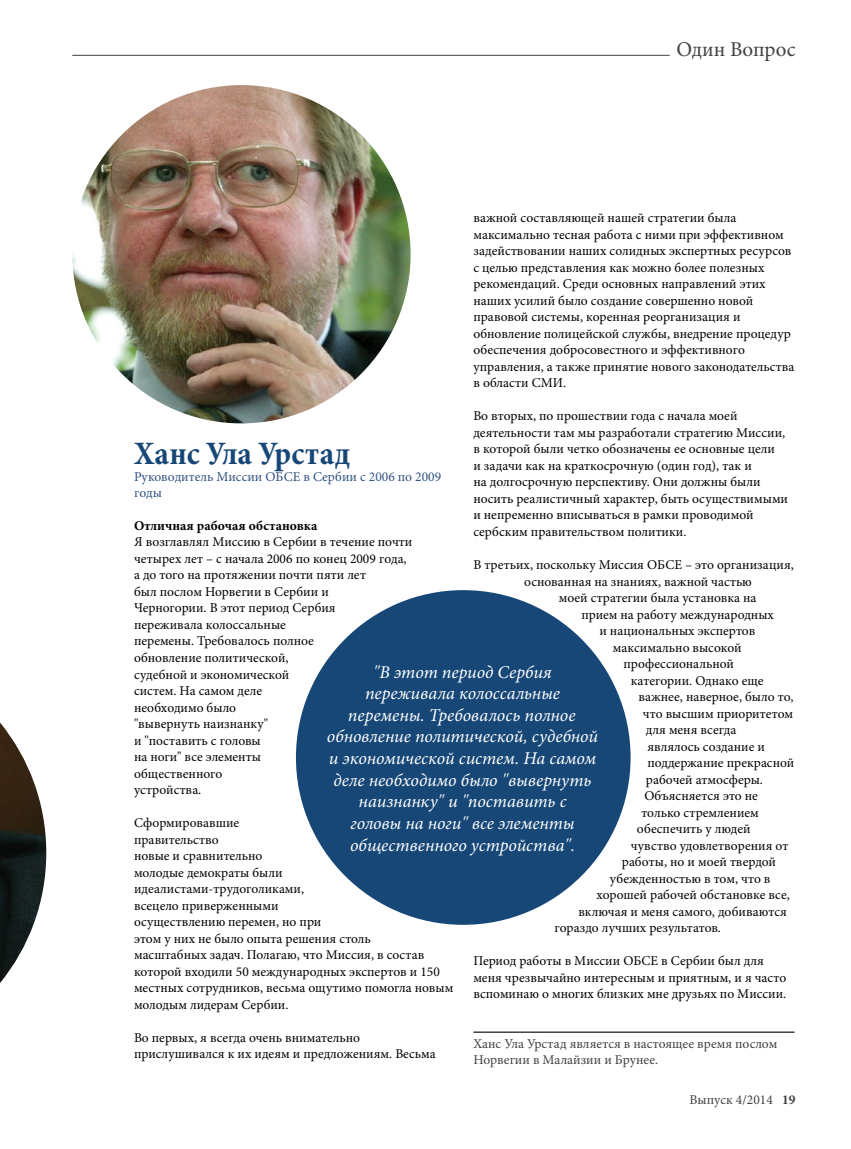
<style>
.page{position:relative;width:851px;height:1149px;background:#fff}
.page>*{position:absolute;margin:0;border:0;box-sizing:border-box;transform-origin:0 0}
.t1{font:700 condensed 33px "Minion Pro";letter-spacing:.005em;color:#164777}
.t2{font:21px "Minion Pro";color:#414042}
.t3{font:italic 18px/21.6px "Minion Pro";color:#fff;text-align:center}
.t4{font:13.5px/16.5px "Minion Pro";color:#000}
.t5{font:13.5px/16.2px "Minion Pro";color:#414042}
.t6{font:13.5px/16.2px "Minion Pro";color:#315280}
.t7{font:700 13.5px "Minion Pro";color:#000}
.s1{font-weight:700}
</style>
<div class="page">
<hr style="left:72px;top:55px;width:597px;height:1px;background:#414042">
<hr style="left:473px;top:1031px;width:321px;height:1px;background:#414042">
<div style="left:296px;top:590px;width:334px;height:334px;background:#164777;border-radius:50%"></div>
<img style="left:72px;top:85px;width:338px;height:338px;border-radius:169px">
<img style="left:0;top:722px;width:46px;height:260px">
<h2 class="t2" style="left:676px;top:35px;width:120px">Один Вопрос</h2>
<p class="t4" style="left:473px;top:210px;width:322px">важной составляющей нашей стратегии была максимально тесная работа с ними при эффективном задействовании наших солидных экспертных ресурсов с целью представления как можно более полезных рекомендаций. Среди основных направлений этих наших усилий было создание совершенно новой правовой системы, коренная реорганизация и обновление полицейской службы, внедрение процедур обеспечения добросовестного и эффективного управления, а также принятие нового законодательства в области СМИ.</p>
<p class="t4" style="left:473px;top:408px;width:316px">Во вторых, по прошествии года с начала моей деятельности там мы разработали стратегию Миссии, в которой были четко обозначены ее основные цели<br>и задачи как на краткосрочную (один год), так и<br>на долгосрочную перспективу. Они должны были носить реалистичный характер, быть осуществимыми и непременно вписываться в рамки проводимой сербским правительством политики.</p>
<p class="t4" style="left:473px;top:556px;width:322px">В третьих, поскольку Миссия ОБСЕ – это организация,</p>
<p class="t4" style="left:524px;top:573px;width:229px">основанная на знаниях, важной частью</p>
<p class="t4" style="left:558px;top:589px;width:199px">моей стратегии была установка на</p>
<p class="t4" style="left:581px;top:606px;width:194px">прием на работу международных</p>
<p class="t4" style="left:599px;top:622px;width:157px">и национальных экспертов</p>
<p class="t4" style="left:612px;top:639px;width:130px">максимально высокой</p>
<p class="t4" style="left:623px;top:655px;width:112px">профессиональной</p>
<p class="t4" style="left:630px;top:672px;width:134px">категории. Однако еще</p>
<p class="t4" style="left:638px;top:688px;width:157px">важнее, наверное, было то,</p>
<p class="t4" style="left:642px;top:705px;width:152px">что высшим приоритетом</p>
<p class="t4" style="left:645px;top:721px;width:92px">для меня всегда</p>
<p class="t4" style="left:647px;top:738px;width:119px">являлось создание и</p>
<p class="t4" style="left:647px;top:754px;width:148px">поддержание прекрасной</p>
<p class="t4" style="left:645px;top:770px;width:119px">рабочей атмосферы.</p>
<p class="t4" style="left:644px;top:787px;width:115px">Объясняется это не</p>
<p class="t4" style="left:641px;top:803px;width:119px">только стремлением</p>
<p class="t4" style="left:636px;top:820px;width:115px">обеспечить у людей</p>
<p class="t4" style="left:630px;top:836px;width:159px">чувство удовлетворения от</p>
<p class="t4" style="left:621px;top:853px;width:156px">работы, но и моей твердой</p>
<p class="t4" style="left:609px;top:869px;width:162px">убежденностью в том, что в</p>
<p class="t4" style="left:596px;top:886px;width:195px">хорошей рабочей обстановке все,</p>
<p class="t4" style="left:578px;top:902px;width:210px">включая и меня самого, добиваются</p>
<p class="t4" style="left:554px;top:919px;width:168px">гораздо лучших результатов.</p>
<p class="t4" style="left:473px;top:952px;width:314px">Период работы в Миссии ОБСЕ в Сербии был для меня чрезвычайно интересным и приятным, и я часто вспоминаю о многих близких мне друзьях по Миссии.</p>
<p class="t5" style="left:473px;top:1034px;width:305px">Ханс Ула Урстад является в настоящее время послом<br>Норвегии в Малайзии и Брунее.</p>
<h1 class="t1" style="left:134px;top:431px;width:218px">Ханс Ула Урстад</h1>
<p class="t6" style="left:134px;top:468px;width:308px">Руководитель Миссии ОБСЕ в Сербии с 2006 по 2009 годы</p>
<p class="t7" style="left:134px;top:516px;width:185px">Отличная рабочая обстановка</p>
<p class="t4" style="left:134px;top:533px;width:280px">Я возглавлял Миссию в Сербии в течение почти четырех лет – с начала 2006 по конец 2009 года, а до того на протяжении почти пяти лет<br>был послом Норвегии в Сербии и<br>Черногории. В этот период Сербия<br>переживала колоссальные<br>перемены. Требовалось полное<br>обновление политической,<br>судебной и экономической<br>систем. На самом деле<br>необходимо было<br>"вывернуть наизнанку"<br>и "поставить с головы<br>на ноги" все элементы<br>общественного<br>устройства.</p>
<p class="t4" style="left:134px;top:814px;width:321px">Сформировавшие<br>правительство<br>новые и сравнительно<br>молодые демократы были идеалистами-трудоголиками,<br>всецело приверженными<br>осуществлению перемен, но при<br>этом у них не было опыта решения столь<br>масштабных задач. Полагаю, что Миссия, в состав которой входили 50 международных экспертов и 150 местных сотрудников, весьма ощутимо помогла новым молодым лидерам Сербии.</p>
<p class="t4" style="left:134px;top:1028px;width:303px">Во первых, я всегда очень внимательно прислушивался к их идеям и предложениям. Весьма</p>
<p class="t3" style="left:327px;top:660px;width:273px">"В этот период Сербия переживала колоссальные перемены. Требовалось полное обновление политической, судебной и экономической систем. На самом деле необходимо было "вывернуть наизнанку" и "поставить с<br>головы на ноги" все элементы общественного устройства".</p>
<p class="t5" style="left:689px;top:1091px;width:108px">Выпуск 4/2014 <span class="s1">19</span></p>
</div>
